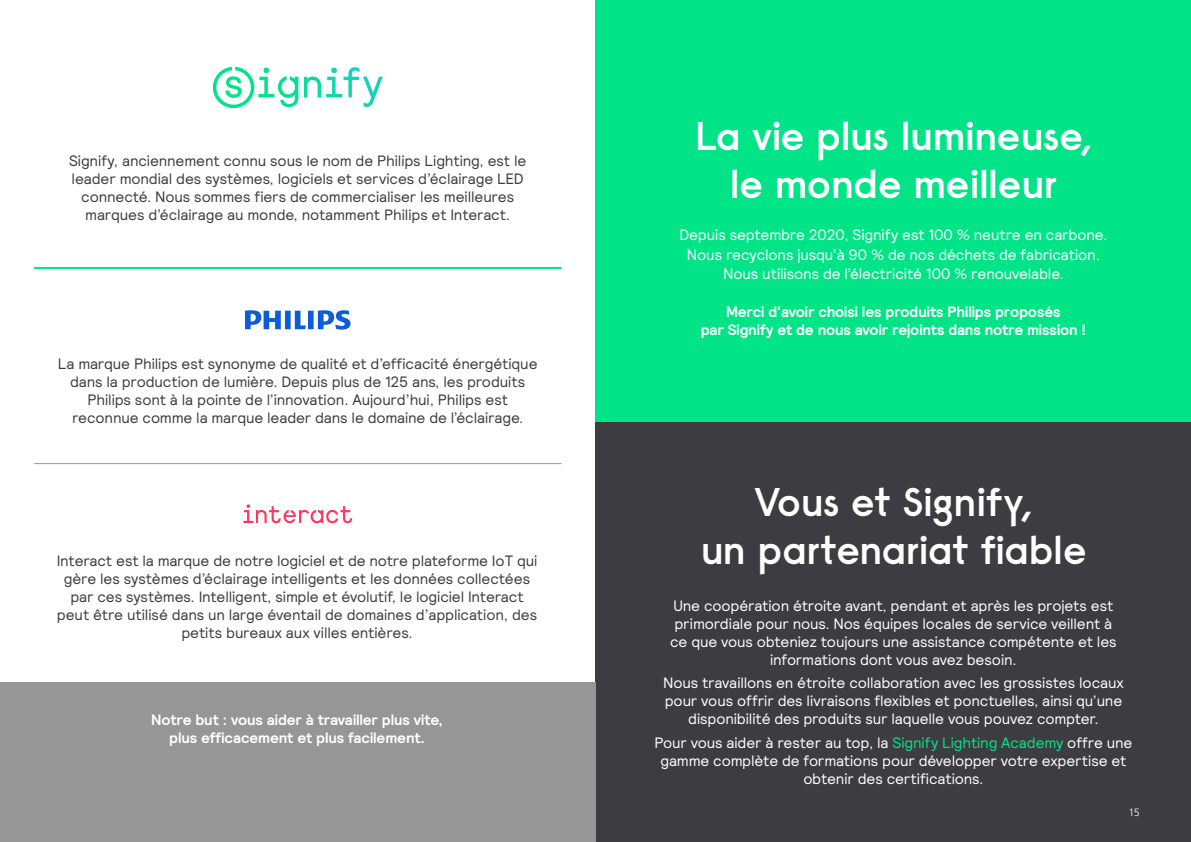
<style>
.page{position:relative;width:1191px;height:842px;background:#fff}
.page>*{position:absolute;margin:0;border:0;box-sizing:border-box;transform-origin:0 0}
.t1{font:600 40px/48px "Signify Raisonne";letter-spacing:-.015em;color:#fff;text-align:center}
.t2{font:15px/18px "Signify Relative";letter-spacing:-.01em;color:#3c3c41;text-align:center}
.t3{font:15px/18px "Signify Relative";letter-spacing:-.01em;color:#fff;text-align:center}
.t4{font:700 15px/18px "Signify Relative";letter-spacing:-.01em;color:#fff;text-align:center}
.t5{font:300 10.5px "Neue Frutiger World";color:#fff}
.s1{color:#00e487}
</style>
<div class="page">
<div style="left:595px;top:421px;width:596px;height:421px;background:#3c3c41"></div>
<div style="left:595px;top:0;width:596px;height:421px;background:#00e487"></div>
<div style="left:0;top:683px;width:595px;height:159px;background:#969696"></div>
<svg style="left:213px;top:67px;width:166px;height:41px"></svg>
<svg style="left:245px;top:310px;width:105px;height:20px"></svg>
<svg style="left:243px;top:504px;width:109px;height:19px"></svg>
<hr style="left:34px;top:267px;width:527px;height:2px;background:#00e487">
<hr style="left:34px;top:463px;width:527px;height:1px;background:#969696">
<p class="t2" style="left:69px;top:151px;width:459px">Signify, anciennement connu sous le nom de Philips Lighting, est le leader mondial des systèmes, logiciels et services d’éclairage LED connecté. Nous sommes fiers de commercialiser les meilleures marques d’éclairage au monde, notamment Philips et Interact.</p>
<p class="t2" style="left:58px;top:354px;width:481px">La marque Philips est synonyme de qualité et d’efficacité énergétique dans la production de lumière. Depuis plus de 125 ans, les produits Philips sont à la pointe de l’innovation. Aujourd’hui, Philips est reconnue comme la marque leader dans le domaine de l’éclairage.</p>
<p class="t2" style="left:57px;top:551px;width:482px">Interact est la marque de notre logiciel et de notre plateforme IoT qui gère les systèmes d’éclairage intelligents et les données collectées par ces systèmes. Intelligent, simple et évolutif, le logiciel Interact peut être utilisé dans un large éventail de domaines d’application, des petits bureaux aux villes entières.</p>
<p class="t4" style="left:151px;top:710px;width:293px">Notre but : vous aider à travailler plus vite, plus efficacement et plus facilement.</p>
<h1 class="t1" style="left:695px;top:111px;width:399px">La vie plus lumineuse, le monde meilleur</h1>
<p class="t3" style="left:679px;top:225px;width:429px;line-height:19.5px">Depuis septembre 2020, Signify est 100 % neutre en carbone.<br>Nous recyclons jusqu’à 90 % de nos déchets de fabrication.<br>Nous utilisons de l’électricité 100 % renouvelable.</p>
<p class="t4" style="left:701px;top:302px;width:387px">Merci d’avoir choisi les produits Philips proposés<br>par Signify et de nous avoir rejoints dans notre mission !</p>
<h1 class="t1" style="left:700px;top:478px;width:388px">Vous et Signify,<br>un partenariat fiable</h1>
<p class="t3" style="left:670px;top:596px;width:448px">Une coopération étroite avant, pendant et après les projets est primordiale pour nous. Nos équipes locales de service veillent à ce que vous obteniez toujours une assistance compétente et les informations dont vous avez besoin.</p>
<p class="t3" style="left:663px;top:673px;width:462px">Nous travaillons en étroite collaboration avec les grossistes locaux pour vous offrir des livraisons flexibles et ponctuelles, ainsi qu’une disponibilité des produits sur laquelle vous pouvez compter.</p>
<p class="t3" style="left:654px;top:733px;width:479px">Pour vous aider à rester au top, la <span class="s1">Signify Lighting Academy</span> offre une gamme complète de formations pour développer votre expertise et obtenir des certifications.</p>
<p class="t5" style="left:1128px;top:804px;width:13px">15</p>
</div>
